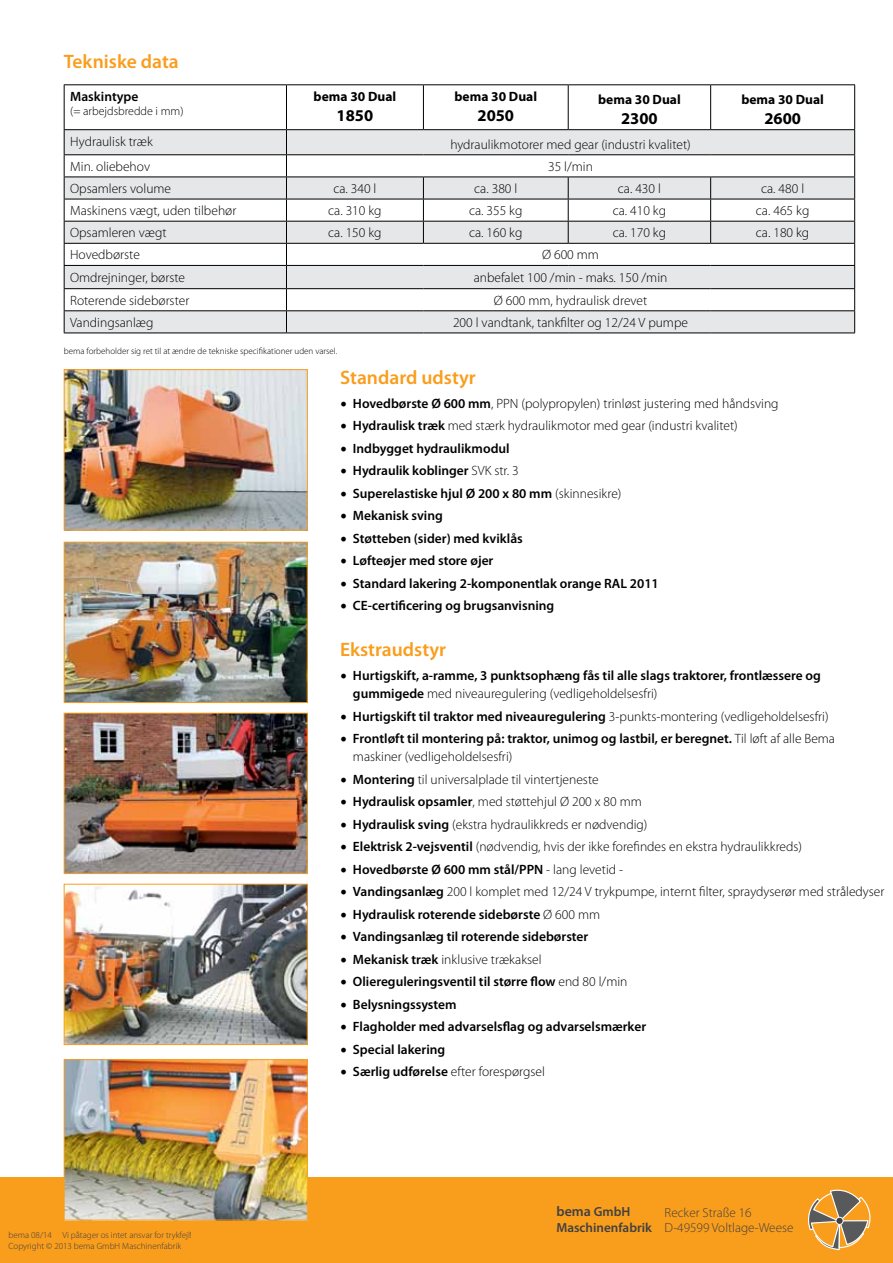
<style>
.page{position:relative;width:893px;height:1263px;background:#fff}
.page>*{position:absolute;margin:0;border:0;box-sizing:border-box;transform-origin:0 0}
.t1{font:600 19.5px "Myriad Pro";color:#f99d1c}
.t2{font:700 16.5px "Myriad Pro";color:#000}
.t3{font:600 14.1px "Myriad Pro";color:#414042}
.t4{font:300 13.5px "Myriad Pro";color:#000}
.t5{font:600 13.5px/18px "Myriad Pro";color:#000}
.t6{font:700 13.5px "Myriad Pro";color:#000}
.t7{font:300 13.2px/15.9px "Myriad Pro";color:#414042}
.t8{font:600 13.2px "Myriad Pro";color:#414042}
.t9{font:300 12px "Myriad Pro";color:#000}
.t10{font:300 9px/10.8px "Myriad Pro";color:#414042}
.t11{font:300 9px "Myriad Pro";color:#000}
.s1{font-family:"Minion Pro";font-weight:400;font-size:18px}
.s2{font-weight:600}
.s3{font-weight:300}
.s4{font-size:13.2px}
</style>
<div class="page">
<img style="left:66px;top:886px;width:240px;height:157px">
<div style="left:64px;top:884px;width:244px;height:161px;border:1px solid #f99d1c"></div>
<img style="left:66px;top:371px;width:240px;height:157px">
<div style="left:64px;top:369px;width:244px;height:161px;border:1px solid #f99d1c"></div>
<div style="left:0;top:1178px;width:893px;height:85px;background:#f99d1c"></div>
<hr style="left:64px;top:84px;width:222px;height:1px;background:#000">
<hr style="left:64px;top:85px;width:1px;height:44px;background:#000">
<hr style="left:64px;top:129px;width:222px;height:1px;background:#000">
<hr style="left:286px;top:84px;width:137px;height:1px;background:#000">
<hr style="left:286px;top:85px;width:1px;height:44px;background:#000">
<hr style="left:423px;top:84px;width:145px;height:1px;background:#000">
<hr style="left:423px;top:85px;width:1px;height:44px;background:#000">
<hr style="left:568px;top:84px;width:143px;height:1px;background:#000">
<hr style="left:568px;top:85px;width:1px;height:44px;background:#000">
<hr style="left:711px;top:84px;width:144px;height:1px;background:#000">
<hr style="left:710px;top:85px;width:1px;height:44px;background:#000">
<hr style="left:854px;top:85px;width:1px;height:44px;background:#000">
<hr style="left:286px;top:129px;width:137px;height:1px;background:#000">
<hr style="left:423px;top:129px;width:145px;height:1px;background:#000">
<hr style="left:568px;top:129px;width:143px;height:1px;background:#000">
<hr style="left:711px;top:129px;width:144px;height:1px;background:#000">
<svg style="left:64px;top:130px;width:791px;height:203px"></svg>
<hr style="left:423px;top:310px;width:145px;height:1px;background:#000">
<hr style="left:568px;top:310px;width:143px;height:1px;background:#000">
<hr style="left:711px;top:310px;width:144px;height:1px;background:#000">
<hr style="left:64px;top:265px;width:222px;height:1px;background:#000">
<hr style="left:286px;top:265px;width:137px;height:1px;background:#000">
<hr style="left:423px;top:265px;width:145px;height:1px;background:#000">
<hr style="left:568px;top:265px;width:143px;height:1px;background:#000">
<hr style="left:711px;top:265px;width:144px;height:1px;background:#000">
<hr style="left:64px;top:333px;width:222px;height:1px;background:#000">
<hr style="left:286px;top:333px;width:137px;height:1px;background:#000">
<hr style="left:423px;top:333px;width:145px;height:1px;background:#000">
<hr style="left:568px;top:333px;width:143px;height:1px;background:#000">
<hr style="left:711px;top:333px;width:144px;height:1px;background:#000">
<img style="left:66px;top:715px;width:240px;height:157px">
<div style="left:64px;top:713px;width:244px;height:161px;border:1px solid #f99d1c"></div>
<img style="left:66px;top:1061px;width:240px;height:157px">
<div style="left:64px;top:1059px;width:244px;height:161px;border:1px solid #f99d1c"></div>
<svg style="left:808px;top:1189px;width:62px;height:61px"></svg>
<div style="left:836px;top:1217px;width:7px;height:7px;background:#414042;border-radius:50%"></div>
<div style="left:835px;top:1217px;width:8px;height:8px;border:1px solid #fff;border-radius:50%"></div>
<img style="left:66px;top:544px;width:240px;height:157px">
<div style="left:64px;top:542px;width:244px;height:161px;border:1px solid #f99d1c"></div>
<h1 class="t1" style="left:64px;top:49px;width:117px">Tekniske data</h1>
<p class="t5" style="left:70px;top:87px;width:70px">Maskintype</p>
<p class="t9" style="left:70px;top:104px;width:115px">(= arbejdsbredde i mm)</p>
<p class="t6" style="left:314px;top:88px;width:84px">bema 30 Dual</p>
<p class="t2" style="left:337px;top:104px;width:38px">1850</p>
<p class="t6" style="left:454px;top:88px;width:84px">bema 30 Dual</p>
<p class="t2" style="left:477px;top:104px;width:38px">2050</p>
<p class="t6" style="left:598px;top:91px;width:84px">bema 30 Dual</p>
<p class="t2" style="left:621px;top:107px;width:38px">2300</p>
<p class="t6" style="left:741px;top:91px;width:84px">bema 30 Dual</p>
<p class="t2" style="left:764px;top:107px;width:38px">2600</p>
<p class="t4" style="left:70px;top:133px;width:84px">Hydraulisk træk</p>
<p class="t4" style="left:450px;top:136px;width:242px">hydraulikmotorer med gear (industri kvalitet)</p>
<p class="t4" style="left:70px;top:158px;width:81px">Min. oliebehov</p>
<p class="t4" style="left:548px;top:158px;width:46px">35 l/min</p>
<p class="t4" style="left:70px;top:180px;width:102px">Opsamlers volume</p>
<p class="t4" style="left:333px;top:180px;width:45px">ca. 340 l</p>
<p class="t4" style="left:474px;top:180px;width:45px">ca. 380 l</p>
<p class="t4" style="left:618px;top:180px;width:45px">ca. 430 l</p>
<p class="t4" style="left:761px;top:180px;width:45px">ca. 480 l</p>
<p class="t4" style="left:70px;top:203px;width:168px">Maskinens vægt, uden tilbehør</p>
<p class="t4" style="left:328px;top:203px;width:55px">ca. 310 kg</p>
<p class="t4" style="left:469px;top:203px;width:55px">ca. 355 kg</p>
<p class="t4" style="left:613px;top:203px;width:55px">ca. 410 kg</p>
<p class="t4" style="left:756px;top:203px;width:55px">ca. 465 kg</p>
<p class="t4" style="left:70px;top:225px;width:98px">Opsamleren vægt</p>
<p class="t4" style="left:328px;top:225px;width:55px">ca. 150 kg</p>
<p class="t4" style="left:469px;top:225px;width:55px">ca. 160 kg</p>
<p class="t4" style="left:613px;top:225px;width:55px">ca. 170 kg</p>
<p class="t4" style="left:756px;top:225px;width:55px">ca. 180 kg</p>
<p class="t4" style="left:70px;top:247px;width:71px">Hovedbørste</p>
<p class="t4" style="left:542px;top:247px;width:58px">Ø 600 mm</p>
<p class="t4" style="left:70px;top:269px;width:116px">Omdrejninger, børste</p>
<p class="t4" style="left:474px;top:269px;width:195px">anbefalet 100 /min - maks. 150 /min</p>
<p class="t4" style="left:70px;top:292px;width:121px">Roterende sidebørster</p>
<p class="t4" style="left:494px;top:292px;width:155px">Ø 600 mm, hydraulisk drevet</p>
<p class="t4" style="left:70px;top:314px;width:85px">Vandingsanlæg</p>
<p class="t4" style="left:453px;top:314px;width:236px">200 l vandtank, tankfilter og 12/24 V pumpe</p>
<p class="t11" style="left:64px;top:346px;width:275px">bema forbeholder sig ret til at ændre de tekniske specifikationer uden varsel.</p>
<h1 class="t1" style="left:340px;top:365px;width:137px">Standard udstyr</h1>
<p class="t4" style="left:340px;top:395px;width:440px"><span class="s1">•</span> <span class="s2">Hovedbørste Ø 600 mm</span>, PPN (polypropylen) trinløst justering med håndsving</p>
<p class="t4" style="left:340px;top:418px;width:399px"><span class="s1">•</span> <span class="s2">Hydraulisk træk</span> med stærk hydraulikmotor med gear (industri kvalitet)</p>
<p class="t5" style="left:340px;top:439px;width:171px"><span class="s1">•</span> Indbygget hydraulikmodul</p>
<p class="t5" style="left:340px;top:461px;width:180px"><span class="s1">•</span> Hydraulik koblinger <span class="s3">SVK str. 3</span></p>
<p class="t5" style="left:340px;top:484px;width:283px"><span class="s1">•</span> Superelastiske hjul Ø 200 x 80 mm <span class="s3">(skinnesikre)</span></p>
<p class="t5" style="left:340px;top:506px;width:104px"><span class="s1">•</span> Mekanisk sving</p>
<p class="t5" style="left:340px;top:529px;width:184px"><span class="s1">•</span> Støtteben (sider) med kviklås</p>
<p class="t5" style="left:340px;top:551px;width:155px"><span class="s1">•</span> Løfteøjer med store øjer</p>
<p class="t5" style="left:340px;top:574px;width:320px"><span class="s1">•</span> Standard lakering 2-komponentlak orange RAL 2011</p>
<p class="t5" style="left:340px;top:596px;width:216px"><span class="s1">•</span> CE-certificering og brugsanvisning</p>
<h1 class="t1" style="left:340px;top:637px;width:107px">Ekstraudstyr</h1>
<p class="t10" style="left:9px;top:1229px;width:185px">bema 08/14 Vi påtager os intet ansvar for trykfejl!<br>Copyright © 2013 bema GmbH Maschinenfabrik</p>
<p class="t5" style="left:353px;top:666px;width:470px;text-indent:-13px"><span class="s1">•</span> Hurtigskift, a-ramme, 3 punktsophæng fås til alle slags traktorer, frontlæssere og gummigede <span class="s3">med niveauregulering (vedligeholdelsesfri)</span></p>
<p class="t5" style="left:340px;top:707px;width:490px"><span class="s1">•</span> Hurtigskift til traktor med niveauregulering <span class="s3">3-punkts-montering (vedligeholdelsesfri)</span></p>
<p class="t5" style="left:353px;top:729px;width:484px;text-indent:-13px"><span class="s1">•</span> Frontløft til montering på: traktor, unimog og lastbil, er beregnet. <span class="s3">Til løft af alle Bema maskiner (vedligeholdelsesfri)</span></p>
<p class="t4" style="left:340px;top:771px;width:260px"><span class="s1">•</span> <span class="s2">Montering</span> til universalplade til vintertjeneste</p>
<p class="t4" style="left:340px;top:794px;width:303px"><span class="s1">•</span> <span class="s2">Hydraulisk opsamler</span>, med støttehjul Ø 200 x 80 mm</p>
<p class="t4" style="left:340px;top:816px;width:309px"><span class="s1">•</span> <span class="s2">Hydraulisk sving</span> (ekstra hydraulikkreds er nødvendig)</p>
<p class="t4" style="left:340px;top:839px;width:463px"><span class="s1">•</span> <span class="s2">Elektrisk 2-vejsventil</span> (nødvendig, hvis der ikke forefindes en ekstra hydraulikkreds)</p>
<p class="t5" style="left:340px;top:860px;width:284px"><span class="s1">•</span> Hovedbørste Ø 600 mm stål/PPN <span class="s3">- lang levetid -</span></p>
<p class="t4" style="left:340px;top:884px;width:546px"><span class="s1">•</span> <span class="s2">Vandingsanlæg</span> 200 l komplet med 12/24 V trykpumpe, internt filter, spraydyserør med stråledyser</p>
<p class="t5" style="left:340px;top:905px;width:261px"><span class="s1">•</span> Hydraulisk roterende sidebørste <span class="s3">Ø 600 mm</span></p>
<p class="t5" style="left:340px;top:927px;width:250px"><span class="s1">•</span> Vandingsanlæg til roterende sidebørster</p>
<p class="t4" style="left:340px;top:951px;width:203px"><span class="s1">•</span> <span class="s2">Mekanisk træk</span> inklusive trækaksel</p>
<p class="t5" style="left:340px;top:972px;width:289px"><span class="s1">•</span> Oliereguleringsventil til større flow <span class="s3">end 80 l/min</span></p>
<p class="t5" style="left:340px;top:995px;width:118px"><span class="s1">•</span> Belysningssystem</p>
<p class="t5" style="left:340px;top:1017px;width:307px"><span class="s1">•</span> Flagholder med advarselsflag og advarselsmærker</p>
<p class="t5" style="left:340px;top:1040px;width:107px"><span class="s1">•</span> Special lakering</p>
<p class="t4" style="left:340px;top:1064px;width:206px"><span class="s1">•</span> <span class="s2">Særlig udførelse</span> efter forespørgsel</p>
<p class="t3" style="left:556px;top:1202px;width:75px">bema <span class="s4">GmbH</span></p>
<p class="t8" style="left:556px;top:1219px;width:97px">Maschinenfabrik</p>
<p class="t7" style="left:665px;top:1204px;width:130px">Recker Straße 16<br>D-49599 Voltlage-Weese</p>
</div>
